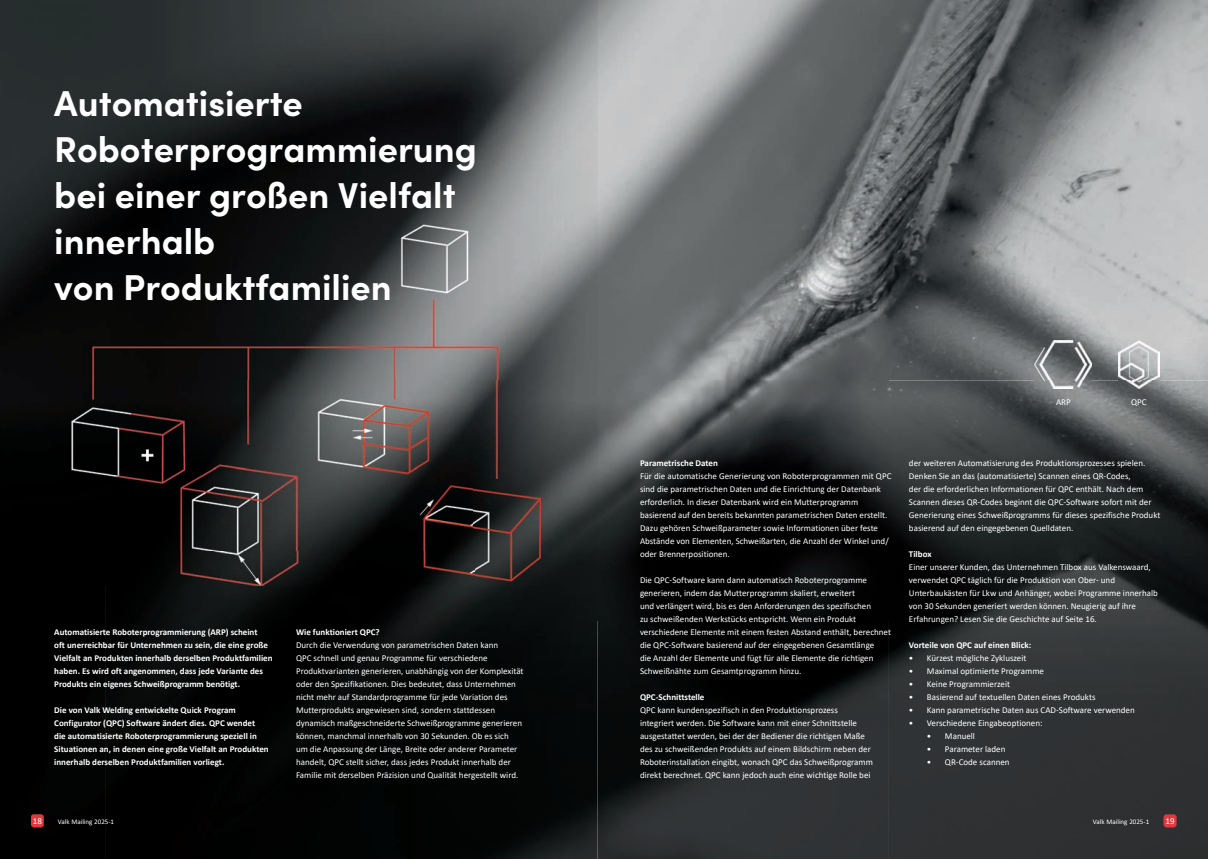
<style>
.page{position:relative;width:1208px;height:859px;background:#fff}
.page>*{position:absolute;margin:0;border:0;box-sizing:border-box;transform-origin:0 0}
.t1{font:700 36px/46px "Sofia Pro";color:#fff}
.t2{font:9px/13px "Calibri";color:#fff}
.t3{font:700 9px/13px "Calibri";color:#fff}
.t4{font:7px "Calibri";color:#fff}
</style>
<div class="page">
<img style="left:597px;top:0;width:611px;height:619px">
<img style="left:597px;top:619px;width:611px;height:240px">
<img style="left:1093px;top:819px;width:55px;height:6px">
<img style="left:0;top:0;width:597px;height:242px">
<img style="left:541px;top:242px;width:56px;height:139px">
<img style="left:0;top:242px;width:72px;height:139px">
<img style="left:528px;top:381px;width:69px;height:478px">
<div style="left:0;top:381px;width:105px;height:478px;background:#000"></div>
<img style="left:105px;top:586px;width:423px;height:273px">
<img style="left:58px;top:819px;width:56px;height:6px">
<img style="left:1035px;top:340px;width:57px;height:48px">
<img style="left:1118px;top:340px;width:41px;height:48px">
<img style="left:72px;top:225px;width:469px;height:361px">
<div style="left:31px;top:814px;width:13px;height:13px;background:#e1373d;border-radius:3px"></div>
<div style="left:1163px;top:814px;width:13px;height:13px;background:#e1373d;border-radius:3px"></div>
<h1 class="t1" style="left:54px;top:77px;width:424px">Automatisierte<br>Roboterprogrammierung bei einer großen Vielfalt innerhalb<br>von Produktfamilien</h1>
<p class="t3" style="left:54px;top:626px;width:220px">Automatisierte Roboterprogrammierung (ARP) scheint<br>oft unerreichbar für Unternehmen zu sein, die eine große Vielfalt an Produkten innerhalb derselben Produktfamilien haben. Es wird oft angenommen, dass jede Variante des Produkts ein eigenes Schweißprogramm benötigt.</p>
<p class="t3" style="left:54px;top:704px;width:216px">Die von Valk Welding entwickelte Quick Program Configurator (QPC) Software ändert dies. QPC wendet die automatisierte Roboterprogrammierung speziell in Situationen an, in denen eine große Vielfalt an Produkten innerhalb derselben Produktfamilien vorliegt.</p>
<p class="t3" style="left:296px;top:626px;width:85px">Wie funktioniert QPC?</p>
<p class="t2" style="left:296px;top:639px;width:229px">Durch die Verwendung von parametrischen Daten kann<br>QPC schnell und genau Programme für verschiedene Produktvarianten generieren, unabhängig von der Komplexität oder den Spezifikationen. Dies bedeutet, dass Unternehmen nicht mehr auf Standardprogramme für jede Variation des Mutterprodukts angewiesen sind, sondern stattdessen dynamisch maßgeschneiderte Schweißprogramme generieren können, manchmal innerhalb von 30 Sekunden. Ob es sich<br>um die Anpassung der Länge, Breite oder anderer Parameter handelt, QPC stellt sicher, dass jedes Produkt innerhalb der Familie mit derselben Präzision und Qualität hergestellt wird.</p>
<p class="t2" style="left:1056px;top:395px;width:16px">ARP</p>
<p class="t2" style="left:1131px;top:395px;width:17px">QPC</p>
<p class="t3" style="left:640px;top:456px;width:79px">Parametrische Daten</p>
<p class="t2" style="left:640px;top:469px;width:253px">Für die automatische Generierung von Roboterprogrammen mit QPC sind die parametrischen Daten und die Einrichtung der Datenbank erforderlich. In dieser Datenbank wird ein Mutterprogramm basierend auf den bereits bekannten parametrischen Daten erstellt.<br>Dazu gehören Schweißparameter sowie Informationen über feste Abstände von Elementen, Schweißarten, die Anzahl der Winkel und/ oder Brennerpositionen.</p>
<p class="t2" style="left:640px;top:573px;width:252px">Die QPC-Software kann dann automatisch Roboterprogramme generieren, indem das Mutterprogramm skaliert, erweitert<br>und verlängert wird, bis es den Anforderungen des spezifischen<br>zu schweißenden Werkstücks entspricht. Wenn ein Produkt verschiedene Elemente mit einem festen Abstand enthält, berechnet die QPC-Software basierend auf der eingegebenen Gesamtlänge<br>die Anzahl der Elemente und fügt für alle Elemente die richtigen Schweißnähte zum Gesamtprogramm hinzu.</p>
<p class="t3" style="left:640px;top:690px;width:66px">QPC-Schnittstelle</p>
<p class="t2" style="left:640px;top:703px;width:234px">QPC kann kundenspezifisch in den Produktionsprozess integriert werden. Die Software kann mit einer Schnittstelle ausgestattet werden, bei der der Bediener die richtigen Maße des zu schweißenden Produkts auf einem Bildschirm neben der Roboterinstallation eingibt, wonach QPC das Schweißprogramm direkt berechnet. QPC kann jedoch auch eine wichtige Rolle bei</p>
<p class="t2" style="left:909px;top:456px;width:253px">der weiteren Automatisierung des Produktionsprozesses spielen.<br>Denken Sie an das (automatisierte) Scannen eines QR-Codes,<br>der die erforderlichen Informationen für QPC enthält. Nach dem Scannen dieses QR-Codes beginnt die QPC-Software sofort mit der Generierung eines Schweißprogramms für dieses spezifische Produkt basierend auf den eingegebenen Quelldaten.</p>
<p class="t3" style="left:909px;top:547px;width:24px">Tilbox</p>
<p class="t2" style="left:909px;top:560px;width:250px">Einer unserer Kunden, das Unternehmen Tilbox aus Valkenswaard, verwendet QPC täglich für die Produktion von Ober- und Unterbaukästen für Lkw und Anhänger, wobei Programme innerhalb von 30 Sekunden generiert werden können. Neugierig auf ihre Erfahrungen? Lesen Sie die Geschichte auf Seite 16.</p>
<p class="t3" style="left:909px;top:638px;width:124px">Vorteile von QPC auf einen Blick:</p>
<p class="t2" style="left:909px;top:651px;width:119px">• Kürzest mögliche Zykluszeit</p>
<p class="t2" style="left:909px;top:664px;width:137px">• Maximal optimierte Programme</p>
<p class="t2" style="left:909px;top:677px;width:103px">• Keine Programmierzeit</p>
<p class="t2" style="left:909px;top:690px;width:188px">• Basierend auf textuellen Daten eines Produkts</p>
<p class="t2" style="left:909px;top:703px;width:227px">• Kann parametrische Daten aus CAD-Software verwenden</p>
<p class="t2" style="left:909px;top:716px;width:135px">• Verschiedene Eingabeoptionen:</p>
<p class="t2" style="left:927px;top:729px;width:50px">• Manuell</p>
<p class="t2" style="left:927px;top:742px;width:80px">• Parameter laden</p>
<p class="t2" style="left:927px;top:755px;width:84px">• QR-Code scannen</p>
<p class="t2" style="left:33px;top:814px;width:11px">18</p>
<p class="t4" style="left:58px;top:817px;width:58px">Valk Mailing 2025-1</p>
<p class="t4" style="left:1093px;top:817px;width:58px">Valk Mailing 2025-1</p>
<p class="t2" style="left:1165px;top:814px;width:11px">19</p>
</div>
